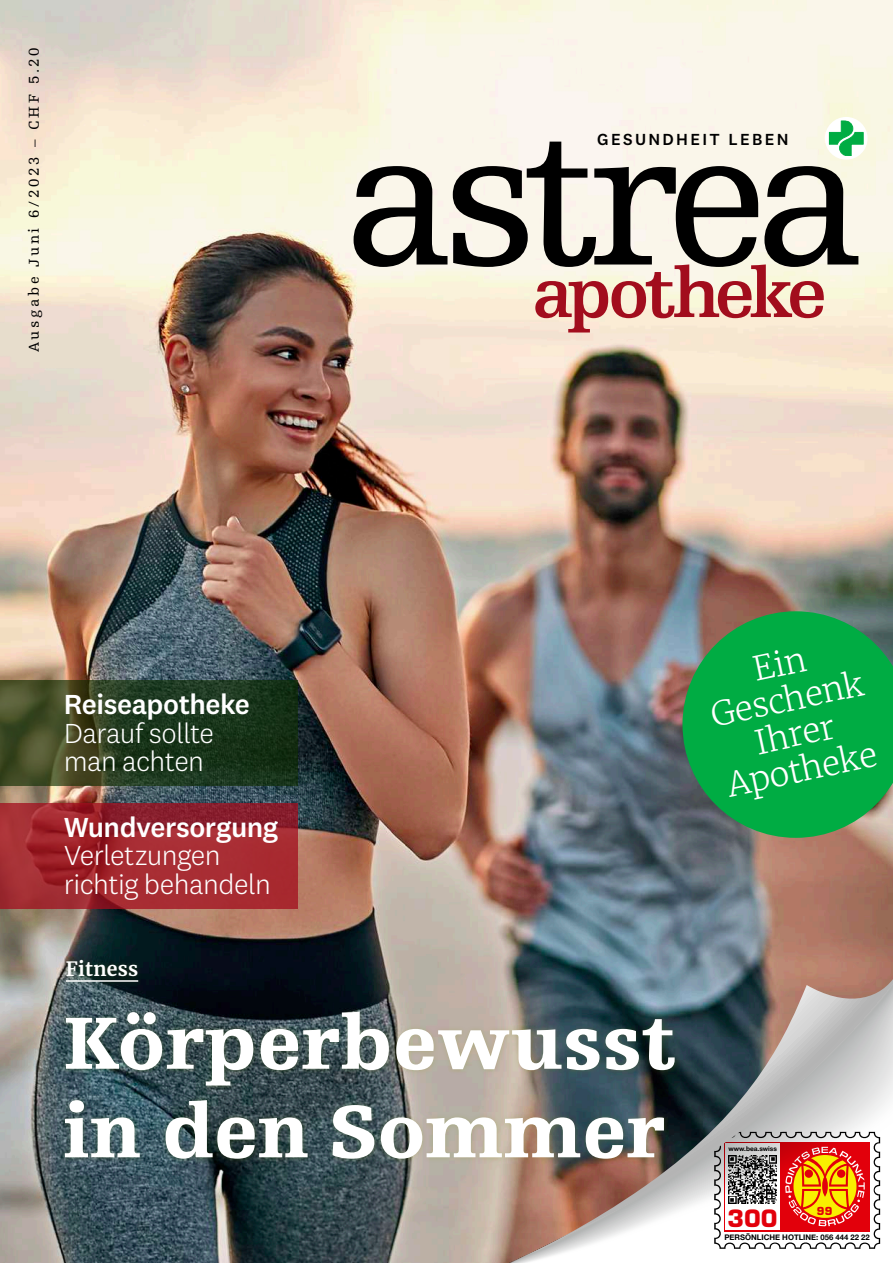
<style>
.page{position:relative;width:893px;height:1263px;background:#fff}
.page>*{position:absolute;margin:0;border:0;box-sizing:border-box;transform-origin:0 0}
.t1{font:202.5px "Egyptienne FLT Std";letter-spacing:-.07em;color:#000}
.t2{font:900 78px/88.5px "Egyptienne FLT Std";letter-spacing:.005em;color:#fff}
.t3{font:700 72px "Egyptienne FLT Std";letter-spacing:-.08em;color:#a20d1d}
.t4{font:300 33.3px/36px "Merriweather";color:#fff;text-align:center}
.t5{font:300 28.5px/28.5px "National 2";letter-spacing:-.02em;color:#fff}
.t6{font:500 28.5px "National 2";letter-spacing:-.015em;color:#fff}
.t7{font:900 26.1px "Eurostile";color:#e2000b}
.t8{font:700 19.5px "Merriweather";letter-spacing:.01em;color:#fff}
.t9{font:500 16.65px "National 2";letter-spacing:.14em;color:#000}
.t10{font:15px "Egyptienne FLT Std";letter-spacing:.18em;color:#000}
.t11{font:900 12.15px "Eurostile";color:#e2000b}
.t12{font:700 7.65px "Helvetica Neue";color:#000}
.t13{font:700 6.6px "Helvetica Neue";color:#000}
</style>
<div class="page">
<img style="left:0;top:0;width:893px;height:1263px">
<div style="left:59px;top:955px;width:621px;height:209px;background:#7f9800;opacity:.22"></div>
<hr style="left:66px;top:980px;width:72px;height:2px;background:#fff">
<svg style="left:682px;top:611px;width:211px;height:227px;background:#17a24c"></svg>
<svg style="left:0;top:804px;width:298px;height:105px;background:#9f272f"></svg>
<svg style="left:0;top:680px;width:298px;height:105px;background:#293d1f"></svg>
<svg style="left:825px;top:117px;width:43px;height:43px"></svg>
<svg style="left:829px;top:121px;width:34px;height:35px"></svg>
<img style="left:496px;top:928px;width:397px;height:335px">
<img style="left:509px;top:979px;width:384px;height:284px">
<p class="t10" style="left:26px;top:352px;width:307px;rotate:-90deg">Ausgabe Juni 6/2023 – CHF 5.20</p>
<p class="t9" style="left:597px;top:129px;width:193px">GESUNDHEIT LEBEN</p>
<h1 class="t1" style="left:341px;top:87px;width:525px">astrea</h1>
<h3 class="t3" style="left:533px;top:254px;width:295px">apotheke</h3>
<p class="t6" style="left:64px;top:687px;width:188px">Reiseapotheke</p>
<p class="t5" style="left:64px;top:718px;width:152px">Darauf sollte man achten</p>
<p class="t6" style="left:64px;top:810px;width:216px">Wundversorgung</p>
<p class="t5" style="left:64px;top:841px;width:209px">Verletzungen richtig behandeln</p>
<p class="t8" style="left:66px;top:955px;width:74px">Fitness</p>
<h2 class="t2" style="left:64px;top:1000px;width:614px">Körperbewusst in den Sommer</h2>
<p class="t4" style="left:700px;top:663px;width:157px;rotate:-12deg">Ein<br>Geschenk<br>Ihrer<br>Apotheke</p>
<p class="t13" style="left:728px;top:1143px;width:50px">www.bea.swiss</p>
<p class="t7" style="left:727px;top:1200px;width:52px">300</p>
<p class="t11" style="left:817px;top:1203px;width:17px">99</p>
<p class="t12" style="left:724px;top:1231px;width:147px">PERSÖNLICHE HOTLINE: 056 444 22 22</p>
</div>
